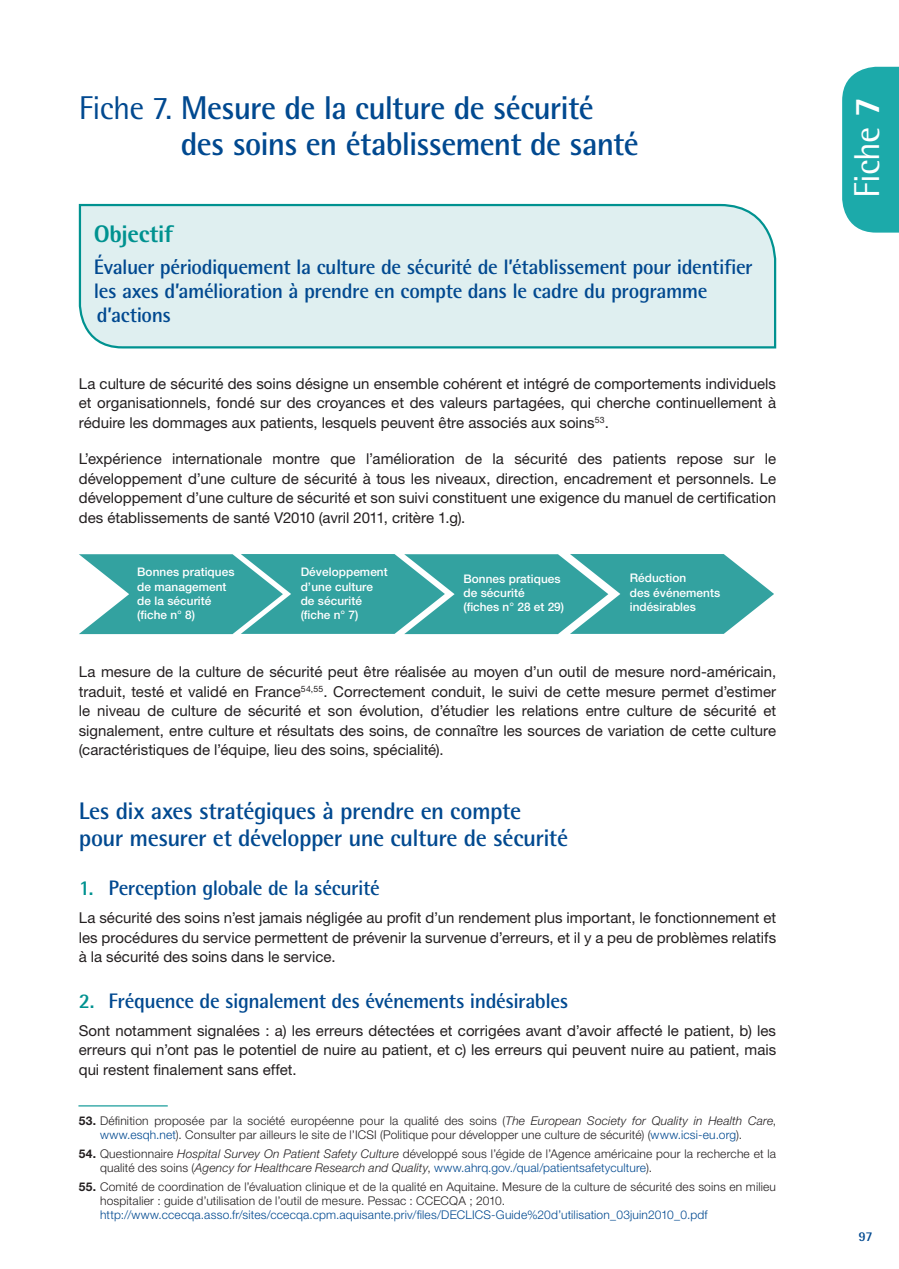
<style>
.page{position:relative;width:899px;height:1269px;background:#fff}
.page>*{position:absolute;margin:0;border:0;box-sizing:border-box;transform-origin:0 0}
.t1{font:36px "Rotis Semi Sans Std";letter-spacing:-.02em;color:#fff}
.t2{font:700 33px/36px "Rotis Semi Sans Std";letter-spacing:-.025em;color:#014990}
.t3{font:700 24px/27px "Rotis Semi Sans Std";letter-spacing:-.02em;color:#014990}
.t4{font:800 24px "Rotis Semi Sans Std";letter-spacing:-.01em;color:#009290}
.t5{font:700 21px/24px "Rotis Semi Sans Std";letter-spacing:-.02em;color:#014990}
.t6{font:15px/19.5px "Helvetica Neue LT Std";color:#231f20;text-align:justify}
.t7{font:700 13.5px "Rotis Semi Sans Std";color:#014990}
.t8{font:300 12px/14.2px "Helvetica Neue LT Std";letter-spacing:.015em;color:#231f20}
.t9{font:300 12px "Helvetica Neue LT Std";letter-spacing:.015em;color:#014990}
.t10{font:500 11.85px/14.2px "Helvetica Neue LT Std";letter-spacing:.005em;color:#fff}
.s1{font-weight:400}
.s2{color:#009290}
.s3{font-weight:700}
.s4{font-style:italic}
.s5{color:#014990}
.s6{font-weight:800}
</style>
<div class="page">
<div style="left:842px;top:67px;width:57px;height:166px;background:#1caaaa"></div>
<div style="left:78px;top:203px;width:699px;height:146px;background:#dfeff0"></div>
<svg style="left:79px;top:554px;width:695px;height:80px;background:#52b0ae"></svg>
<div style="left:129px;top:560px;width:102px;height:68px;background:#33a2a0"></div>
<div style="left:456px;top:560px;width:93px;height:68px;background:#33a2a0"></div>
<hr style="left:78px;top:1105px;width:90px;height:1px;background:#009290">
<h2 class="t2" style="left:181px;top:90px;width:459px;text-indent:-102px"><span class="s1">Fiche 7.</span> Mesure de la culture de sécurité des soins en établissement de santé</h2>
<h3 class="t4" style="left:94px;top:219px;width:81px">Objectif</h3>
<h3 class="t5" style="left:94px;top:255px;width:660px">Évaluer périodiquement la culture de sécurité de l’établissement pour identifier les axes d’amélioration à prendre en compte dans le cadre du programme d’actions</h3>
<p class="t6" style="left:79px;top:373px;width:699px">La culture de sécurité des soins désigne un ensemble cohérent et intégré de comportements individuels et organisationnels, fondé sur des croyances et des valeurs partagées, qui cherche continuellement à réduire les dommages aux patients, lesquels peuvent être associés aux soins<sup>53</sup>.</p>
<p class="t6" style="left:79px;top:449px;width:699px">L’expérience internationale montre que l’amélioration de la sécurité des patients repose sur le développement d’une culture de sécurité à tous les niveaux, direction, encadrement et personnels. Le développement d’une culture de sécurité et son suivi constituent une exigence du manuel de certification des établissements de santé V2010 (avril 2011, critère 1.g).</p>
<p class="t10" style="left:137px;top:565px;width:99px">Bonnes pratiques de management de la sécurité (fiche n° 8)</p>
<p class="t10" style="left:301px;top:565px;width:89px">Développement d’une culture de sécurité (fiche n° 7)</p>
<p class="t10" style="left:463px;top:572px;width:102px">Bonnes pratiques de sécurité<br>(fiches n° 28 et 29)</p>
<p class="t10" style="left:630px;top:571px;width:92px">Réduction<br>des événements indésirables</p>
<p class="t6" style="left:79px;top:662px;width:699px">La mesure de la culture de sécurité peut être réalisée au moyen d’un outil de mesure nord-américain, traduit, testé et validé en France<sup>54,55</sup>. Correctement conduit, le suivi de cette mesure permet d’estimer le niveau de culture de sécurité et son évolution, d’étudier les relations entre culture de sécurité et signalement, entre culture et résultats des soins, de connaître les sources de variation de cette culture (caractéristiques de l’équipe, lieu des soins, spécialité).</p>
<h3 class="t3" style="left:79px;top:797px;width:491px">Les dix axes stratégiques à prendre en compte pour mesurer et développer une culture de sécurité</h3>
<h3 class="t5" style="left:79px;top:876px;width:303px"><span class="s2">1.</span> Perception globale de la sécurité</h3>
<p class="t6" style="left:79px;top:908px;width:699px">La sécurité des soins n’est jamais négligée au profit d’un rendement plus important, le fonctionnement et les procédures du service permettent de prévenir la survenue d’erreurs, et il y a peu de problèmes relatifs à la sécurité des soins dans le service.</p>
<h3 class="t5" style="left:79px;top:988px;width:491px"><span class="s2">2.</span> Fréquence de signalement des événements indésirables</h3>
<p class="t6" style="left:79px;top:1020px;width:699px">Sont notamment signalées : a) les erreurs détectées et corrigées avant d’avoir affecté le patient, b) les erreurs qui n’ont pas le potentiel de nuire au patient, et c) les erreurs qui peuvent nuire au patient, mais qui restent finalement sans effet.</p>
<p class="t8" style="left:100px;top:1113px;width:678px;text-indent:-21px"><span class="s3">53.</span> Définition proposée par la société européenne pour la qualité des soins (<span class="s4">The European Society for Quality in Health Care</span>, <span class="s5">www.esqh.net</span>). Consulter par ailleurs le site de l’ICSI (Politique pour développer une culture de sécurité) (<span class="s5">www.icsi-eu.org</span>).</p>
<p class="t8" style="left:100px;top:1146px;width:678px;text-indent:-21px"><span class="s3">54.</span> Questionnaire <span class="s4">Hospital Survey On Patient Safety Culture</span> développé sous l’égide de l’Agence américaine pour la recherche et la qualité des soins (<span class="s4">Agency for Healthcare Research and Quality</span>, <span class="s5">www.ahrq.gov./qual/patientsafetyculture</span>).</p>
<p class="t8" style="left:100px;top:1179px;width:677px;text-indent:-21px"><span class="s3">55.</span> Comité de coordination de l’évaluation clinique et de la qualité en Aquitaine. Mesure de la culture de sécurité des soins en milieu hospitalier : guide d’utilisation de l’outil de mesure. Pessac : CCECQA ; 2010.</p>
<p class="t9" style="left:100px;top:1207px;width:609px">http://www.ccecqa.asso.fr/sites/ccecqa.cpm.aquisante.priv/files/DECLICS-Guide%20d’utilisation_03juin2010_0.pdf</p>
<h1 class="t1" style="left:846px;top:198px;width:103px;rotate:-90deg">Fiche <span class="s6">7</span></h1>
<p class="t7" style="left:858px;top:1227px;width:16px">97</p>
</div>
